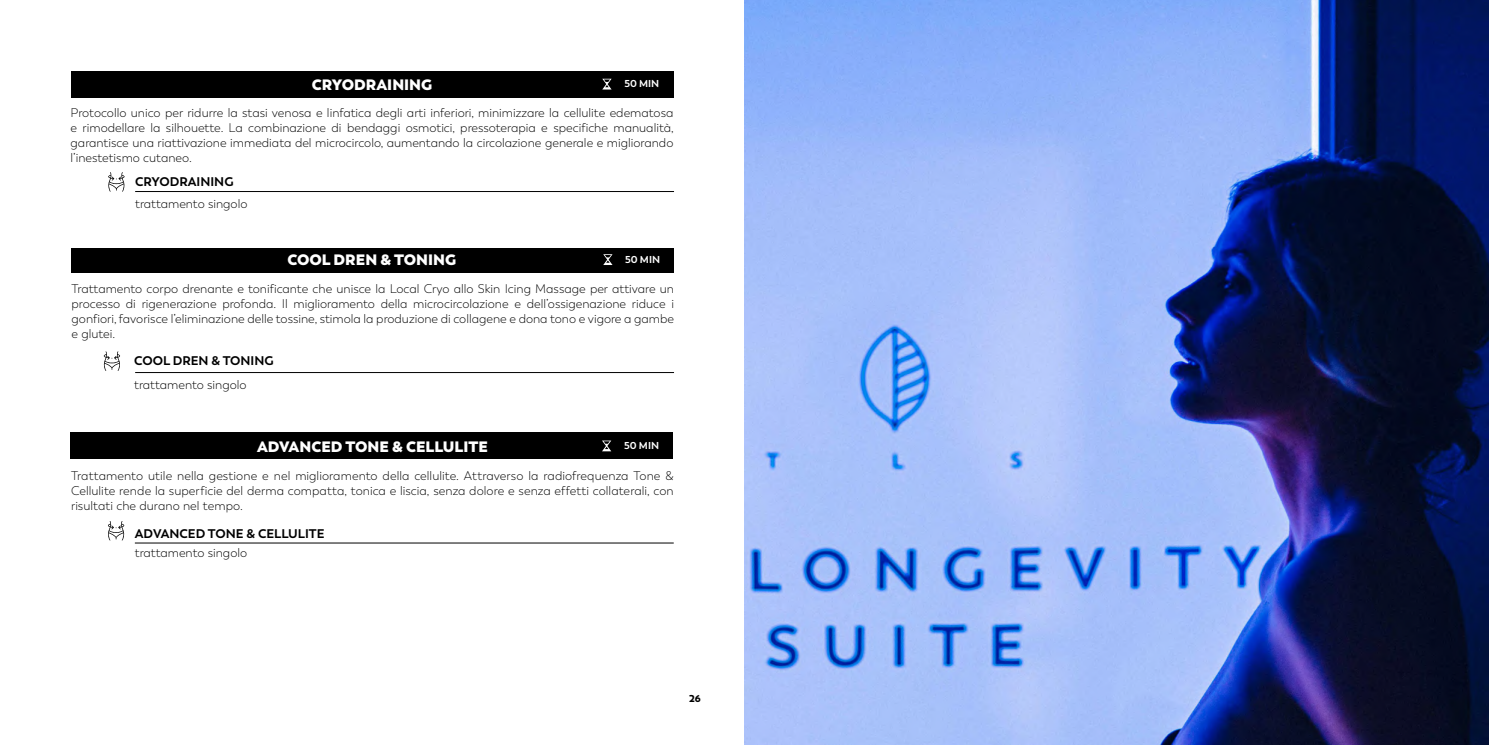
<style>
.page{position:relative;width:1489px;height:745px;background:#fff}
.page>*{position:absolute;margin:0;border:0;box-sizing:border-box;transform-origin:0 0}
.t1{font:800 15px "Trenda";color:#fff}
.t2{font:300 12.5px/15px "Trenda";color:#000;text-align:justify}
.t3{font:700 12.5px "Trenda";color:#000}
.t4{font:700 10px "Trenda";color:#fff}
.t5{font:900 10px "Trenda";color:#000}
</style>
<div class="page">
<div style="left:71px;top:71px;width:602px;height:26px;background:#000"></div>
<svg style="left:602px;top:79px;width:9px;height:10px"></svg>
<hr style="left:135px;top:191px;width:539px;height:1px;background:#000">
<svg style="left:108px;top:172px;width:17px;height:19px"></svg>
<div style="left:70px;top:432px;width:603px;height:26px;background:#000"></div>
<svg style="left:602px;top:440px;width:9px;height:11px"></svg>
<hr style="left:135px;top:542px;width:538px;height:1px;background:#000">
<svg style="left:108px;top:521px;width:16px;height:19px"></svg>
<div style="left:71px;top:248px;width:603px;height:24px;background:#000"></div>
<svg style="left:603px;top:254px;width:9px;height:11px"></svg>
<hr style="left:135px;top:372px;width:539px;height:1px;background:#000">
<svg style="left:103px;top:351px;width:17px;height:19px"></svg>
<img style="left:744px;top:0;width:744px;height:744px">
<p class="t1" style="left:312px;top:75px;width:122px">CRYODRAINING</p>
<p class="t4" style="left:624px;top:77px;width:36px">50 MIN</p>
<p class="t2" style="left:71px;top:106px;width:604px">Protocollo unico per ridurre la stasi venosa e linfatica degli arti inferiori, minimizzare la cellulite edematosa e rimodellare la silhouette. La combinazione di bendaggi osmotici, pressoterapia e specifiche manualità, garantisce una riattivazione immediata del microcircolo, aumentando la circolazione generale e migliorando l’inestetismo cutaneo.</p>
<p class="t3" style="left:135px;top:174px;width:100px">CRYODRAINING</p>
<p class="t2" style="left:135px;top:196px;width:114px">trattamento singolo</p>
<p class="t1" style="left:287px;top:250px;width:170px">COOL DREN &amp; TONING</p>
<p class="t4" style="left:625px;top:253px;width:36px">50 MIN</p>
<p class="t2" style="left:72px;top:281px;width:604px">Trattamento corpo drenante e tonificante che unisce la Local Cryo allo Skin Icing Massage per attivare un processo di rigenerazione profonda. Il miglioramento della microcircolazione e dell’ossigenazione riduce i gonfiori, favorisce l’eliminazione delle tossine, stimola la produzione di collagene e dona tono e vigore a gambe e glutei.</p>
<p class="t3" style="left:134px;top:353px;width:141px">COOL DREN &amp; TONING</p>
<p class="t2" style="left:134px;top:377px;width:114px">trattamento singolo</p>
<p class="t1" style="left:257px;top:436px;width:232px">ADVANCED TONE &amp; CELLULITE</p>
<p class="t4" style="left:624px;top:439px;width:36px">50 MIN</p>
<p class="t2" style="left:71px;top:468px;width:604px">Trattamento utile nella gestione e nel miglioramento della cellulite. Attraverso la radiofrequenza Tone &amp; Cellulite rende la superficie del derma compatta, tonica e liscia, senza dolore e senza effetti collaterali, con risultati che durano nel tempo.</p>
<p class="t2" style="left:135px;top:545px;width:114px">trattamento singolo</p>
<p class="t3" style="left:135px;top:525px;width:191px">ADVANCED TONE &amp; CELLULITE</p>
<p class="t5" style="left:689px;top:691px;width:13px">26</p>
</div>
